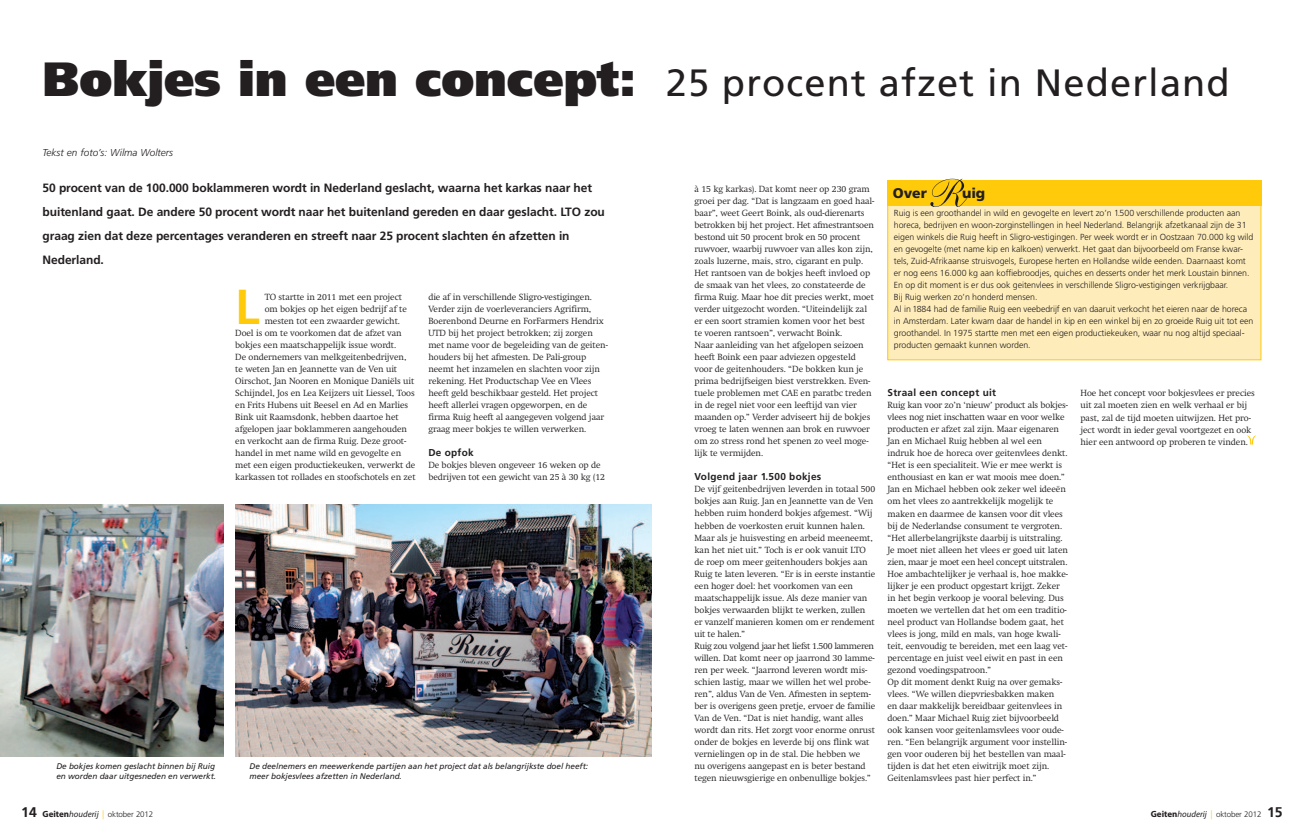
<style>
.page{position:relative;width:1304px;height:837px;background:#fff}
.page>*{position:absolute;margin:0;border:0;box-sizing:border-box;transform-origin:0 0}
.t1{font:700 49.1px "Frutiger LT Std";color:#feca0a}
.t2{font:38px "Frutiger LT Std";letter-spacing:.03em;color:#231f20}
.t3{font:900 14px "Frutiger LT Std";letter-spacing:-.005em;color:#231f20}
.t4{font:700 12px/24px "Frutiger LT Std";letter-spacing:-.005em;color:#231f20}
.t5{font:700 10px "Frutiger LT Std";letter-spacing:.03em;color:#231f20}
.t6{font:italic 300 10px "Frutiger LT Std";color:#231f20}
.t7{font:300 8.8px/12px "Swift";letter-spacing:-.005em;color:#231f20}
.t8{font:300 8.8px/12px "Frutiger LT Std";letter-spacing:-.005em;color:#231f20}
.t9{font:italic 8.2px/10px "Frutiger LT Std";letter-spacing:-.005em;color:#231f20}
.t10{font:300 8px "Frutiger LT Std";letter-spacing:-.015em;color:#231f20}
.s1{font-weight:900;font-size:48px}
.s2{font-weight:700;font-size:14px}
.s3{font-family:"Myriad Pro";font-weight:700;font-size:9px}
.s4{font-family:"Myriad Pro";font-weight:400;font-style:italic;font-size:8.8px}
.s5{font-family:"Myriad Pro";font-weight:400;font-style:italic;font-size:9px;color:#feca0a}
</style>
<div class="page">
<img style="left:235px;top:504px;width:417px;height:252px">
<img style="left:0;top:504px;width:224px;height:252px">
<svg style="left:1247px;top:435px;width:9px;height:9px"></svg>
<div style="left:888px;top:205px;width:373px;height:154px;background:#feedbb"></div>
<div style="left:887px;top:204px;width:374px;height:156px;border:1px solid #feca0a"></div>
<div style="left:887px;top:180px;width:374px;height:25px;background:#feca0a"></div>
<svg style="left:930px;top:179px;width:38px;height:28px"></svg>
<h2 class="t2" style="left:43px;top:60px;width:1189px"><span class="s1">Bokjes in een concept:</span> 25 procent afzet in Nederland</h2>
<p class="t6" style="left:43px;top:147px;width:132px">Tekst en foto’s: Wilma Wolters</p>
<p class="t4" style="left:43px;top:176px;width:564px">50 procent van de 100.000 boklammeren wordt in Nederland geslacht, waarna het karkas naar het buitenland gaat. De andere 50 procent wordt naar het buitenland gereden en daar geslacht. LTO zou graag zien dat deze percentages veranderen en streeft naar 25 procent slachten én afzetten in Nederland.</p>
<h1 class="t1" style="left:235px;top:278px;width:26px">L</h1>
<p class="t7" style="left:265px;top:291px;width:139px">TO startte in 2011 met een project</p>
<p class="t7" style="left:265px;top:303px;width:144px">om bokjes op het eigen bedrijf af te</p>
<p class="t7" style="left:265px;top:315px;width:137px">mesten tot een zwaarder gewicht.</p>
<p class="t7" style="left:235px;top:327px;width:168px">Doel is om te voorkomen dat de afzet van</p>
<p class="t7" style="left:235px;top:339px;width:163px">bokjes een maatschappelijk issue wordt.</p>
<p class="t7" style="left:235px;top:351px;width:173px">De ondernemers van melkgeitenbedrijven,</p>
<p class="t7" style="left:235px;top:363px;width:163px">te weten Jan en Jeannette van de Ven uit</p>
<p class="t7" style="left:235px;top:375px;width:181px">Oirschot, Jan Nooren en Monique Daniëls uit</p>
<p class="t7" style="left:235px;top:387px;width:181px">Schijndel, Jos en Lea Keijzers uit Liessel, Toos</p>
<p class="t7" style="left:235px;top:399px;width:174px">en Frits Hubens uit Beesel en Ad en Marlies</p>
<p class="t7" style="left:235px;top:411px;width:165px">Bink uit Raamsdonk, hebben daartoe het</p>
<p class="t7" style="left:235px;top:423px;width:173px">afgelopen jaar boklammeren aangehouden</p>
<p class="t7" style="left:235px;top:435px;width:173px">en verkocht aan de firma Ruig. Deze groot-</p>
<p class="t7" style="left:235px;top:447px;width:167px">handel in met name wild en gevogelte en</p>
<p class="t7" style="left:235px;top:459px;width:182px">met een eigen productiekeuken, verwerkt de</p>
<p class="t7" style="left:235px;top:471px;width:182px">karkassen tot rollades en stoofschotels en zet</p>
<p class="t7" style="left:428px;top:291px;width:181px">die af in verschillende Sligro-vestigingen.<br>Verder zijn de voerleveranciers Agrifirm, Boerenbond Deurne en ForFarmers Hendrix UTD bij het project betrokken; zij zorgen met name voor de begeleiding van de geiten&shy;houders bij het afmesten. De Pali-group neemt het inzamelen en slachten voor zijn rekening. Het Productschap Vee en Vlees heeft geld beschikbaar gesteld. Het project heeft allerlei vragen opgeworpen, en de firma Ruig heeft al aangegeven volgend jaar graag meer bokjes te willen verwerken.</p>
<p class="t5" style="left:428px;top:447px;width:47px">De opfok</p>
<p class="t7" style="left:428px;top:459px;width:178px">De bokjes bleven ongeveer 16 weken op de bedrijven tot een gewicht van 25 à 30 kg (12</p>
<p class="t9" style="left:56px;top:760px;width:161px">De bokjes komen geslacht binnen bij Ruig en worden daar uitgesneden en verwerkt.</p>
<p class="t9" style="left:249px;top:760px;width:340px">De deelnemers en meewerkende partijen aan het project dat als belangrijkste doel heeft: meer bokjesvlees afzetten in Nederland.</p>
<p class="t7" style="left:694px;top:183px;width:181px">à 15 kg karkas). Dat komt neer op 230 gram groei per dag. “Dat is langzaam en goed haal&shy;baar”, weet Geert Boink, als oud-dierenarts betrokken bij het project. Het afmestrantsoen bestond uit 50 procent brok en 50 procent ruwvoer, waarbij ruwvoer van alles kon zijn, zoals luzerne, mais, stro, cigarant en pulp.<br>Het rantsoen van de bokjes heeft invloed op de smaak van het vlees, zo constateerde de firma Ruig. Maar hoe dit precies werkt, moet verder uitgezocht worden. “Uiteindelijk zal er een soort stramien komen voor het best te voeren rantsoen”, verwacht Boink.<br>Naar aanleiding van het afgelopen seizoen heeft Boink een paar adviezen opgesteld voor de geitenhouders. “De bokken kun je prima bedrijfseigen biest verstrekken. Even&shy;tuele problemen met CAE en paratbc treden in de regel niet voor een leeftijd van vier maanden op.” Verder adviseert hij de bokjes vroeg te laten wennen aan brok en ruwvoer om zo stress rond het spenen zo veel moge&shy;lijk te vermijden.</p>
<p class="t5" style="left:694px;top:471px;width:128px">Volgend jaar 1.500 bokjes</p>
<p class="t7" style="left:694px;top:483px;width:182px">De vijf geitenbedrijven leverden in totaal 500 bokjes aan Ruig. Jan en Jeannette van de Ven hebben ruim honderd bokjes afgemest. “Wij hebben de voerkosten eruit kunnen halen.<br>Maar als je huisvesting en arbeid meeneemt, kan het niet uit.” Toch is er ook vanuit LTO de roep om meer geitenhouders bokjes aan Ruig te laten leveren. “Er is in eerste instantie een hoger doel: het voorkomen van een maatschappelijk issue. Als deze manier van bokjes verwaarden blijkt te werken, zullen er vanzelf manieren komen om er rendement uit te halen.”<br>Ruig zou volgend jaar het liefst 1.500 lammeren willen. Dat komt neer op jaarrond 30 lamme&shy;ren per week. “Jaarrond leveren wordt mis&shy;schien lastig, maar we willen het wel probe&shy;ren”, aldus Van de Ven. Afmesten in septem&shy;ber is overigens geen pretje, ervoer de familie Van de Ven. “Dat is niet handig, want alles wordt dan rits. Het zorgt voor enorme onrust onder de bokjes en leverde bij ons flink wat vernielingen op in de stal. Die hebben we<br>nu overigens aangepast en is beter bestand tegen nieuwsgierige en onbenullige bokjes.”</p>
<h3 class="t3" style="left:893px;top:185px;width:36px">Over</h3>
<h3 class="t3" style="left:962px;top:185px;width:25px">uig</h3>
<p class="t8" style="left:894px;top:207px;width:361px">Ruig is een groothandel in wild en gevogelte en levert zo’n 1.500 verschillende producten aan horeca, bedrijven en woon-zorginstellingen in heel Nederland. Belangrijk afzetkanaal zijn de 31 eigen winkels die Ruig heeft in Sligro-vestigingen. Per week wordt er in Oostzaan 70.000 kg wild en gevogelte (met name kip en kalkoen) verwerkt. Het gaat dan bijvoorbeeld om Franse kwar&shy;tels, Zuid-Afrikaanse struisvogels, Europese herten en Hollandse wilde eenden. Daarnaast komt er nog eens 16.000 kg aan koffiebroodjes, quiches en desserts onder het merk Loustain binnen.<br>En op dit moment is er dus ook geitenvlees in verschillende Sligro-vestigingen verkrijgbaar.<br>Bij Ruig werken zo’n honderd mensen.<br>Al in 1884 had de familie Ruig een veebedrijf en van daaruit verkocht het eieren naar de horeca in Amsterdam. Later kwam daar de handel in kip en een winkel bij en zo groeide Ruig uit tot een groothandel. In 1975 startte men met een eigen productiekeuken, waar nu nog altijd speciaal&shy;producten gemaakt kunnen worden.</p>
<p class="t5" style="left:887px;top:387px;width:110px">Straal een concept uit</p>
<p class="t7" style="left:887px;top:399px;width:182px">Ruig kan voor zo’n ‘nieuw’ product als bokjes&shy;vlees nog niet inschatten waar en voor welke producten er afzet zal zijn. Maar eigenaren Jan en Michael Ruig hebben al wel een indruk hoe de horeca over geitenvlees denkt. “Het is een specialiteit. Wie er mee werkt is enthousiast en kan er wat moois mee doen.” Jan en Michael hebben ook zeker wel ideeën om het vlees zo aantrekkelijk mogelijk te maken en daarmee de kansen voor dit vlees bij de Nederlandse consument te vergroten. “Het allerbelangrijkste daarbij is uitstraling.<br>Je moet niet alleen het vlees er goed uit laten zien, maar je moet een heel concept uitstralen.<br>Hoe ambachtelijker je verhaal is, hoe makke&shy;lijker je een product opgestart krijgt. Zeker in het begin verkoop je vooral beleving. Dus moeten we vertellen dat het om een traditio&shy;neel product van Hollandse bodem gaat, het vlees is jong, mild en mals, van hoge kwali&shy;teit, eenvoudig te bereiden, met een laag vet&shy;percentage en juist veel eiwit en past in een gezond voedingspatroon.”<br>Op dit moment denkt Ruig na over gemaks&shy;vlees. “We willen diepvriesbakken maken<br>en daar makkelijk bereidbaar geitenvlees in doen.” Maar Michael Ruig ziet bijvoorbeeld ook kansen voor geitenlamsvlees voor oude&shy;ren. “Een belangrijk argument voor instellin&shy;gen voor ouderen bij het bestellen van maal&shy;tijden is dat het eten eiwitrijk moet zijn.<br>Geitenlamsvlees past hier perfect in.”</p>
<p class="t7" style="left:1080px;top:387px;width:176px">Hoe het concept voor bokjesvlees er precies uit zal moeten zien en welk verhaal er bij past, zal de tijd moeten uitwijzen. Het pro&shy;ject wordt in ieder geval voortgezet en ook hier een antwoord op proberen te vinden.</p>
<p class="t10" style="left:21px;top:809px;width:134px"><span class="s2">14</span> <span class="s3">Geiten</span><span class="s4">houderij</span> <span class="s5">|</span> oktober 2012</p>
<p class="t10" style="left:1151px;top:809px;width:133px"><span class="s3">Geiten</span><span class="s4">houderij</span> <span class="s5">|</span> oktober 2012 <span class="s2">15</span></p>
</div>
